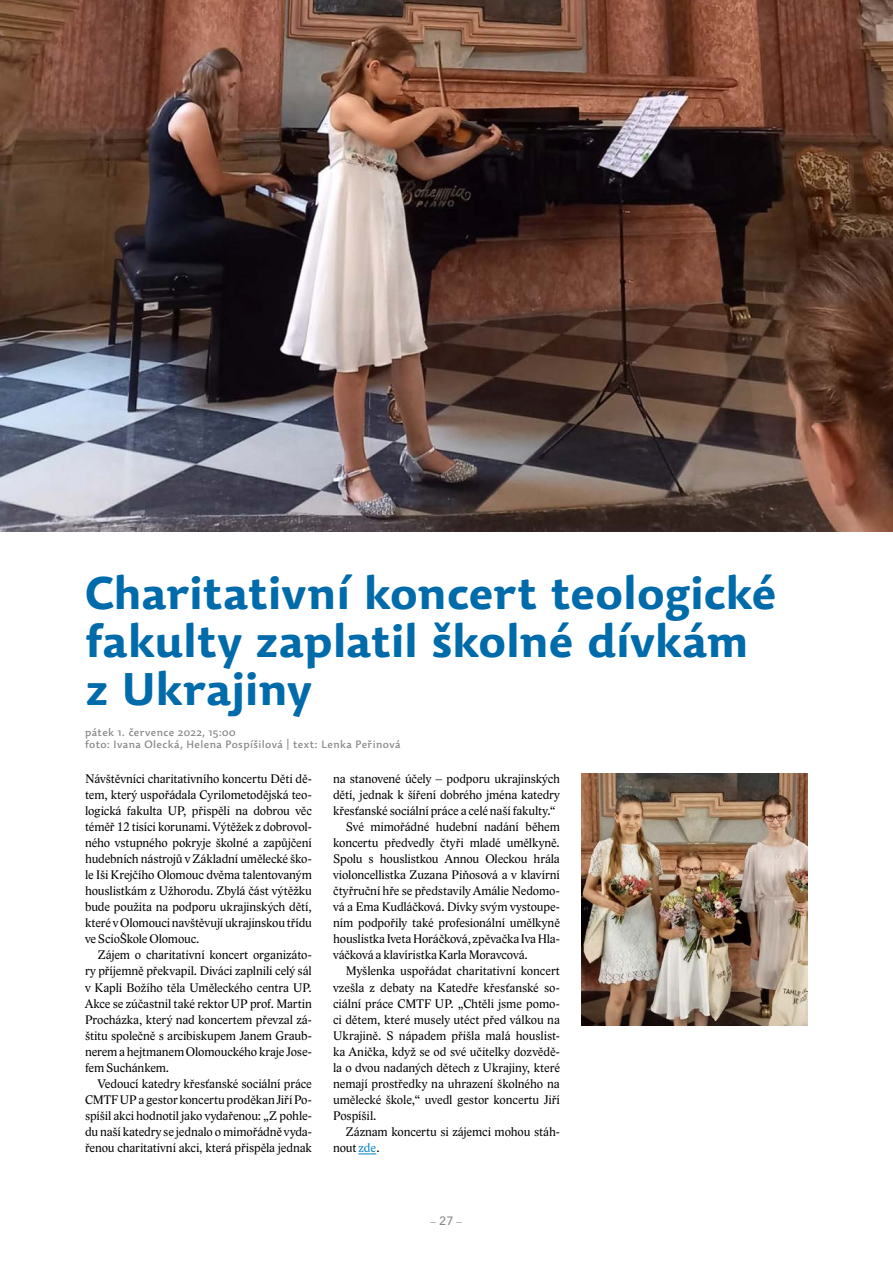
<style>
.page{position:relative;width:893px;height:1263px;background:#fff}
.page>*{position:absolute;margin:0;border:0;box-sizing:border-box;transform-origin:0 0}
.t1{font:700 45px/48px "Dederon SDOT";letter-spacing:-.015em;color:#006bab}
.t2{font:12.75px/16px "Lido ST";letter-spacing:-.005em;color:#000;text-align:justify}
.t3{font:500 10.5px/12px "Dederon SDOT";letter-spacing:.035em;color:#87888a}
.t4{font:10.5px "Avenir Next LT Pro";color:#87888a}
.s1{color:#0081c1}
.s2{font-weight:500;font-size:12px}
</style>
<div class="page">
<svg style="left:358px;top:1153px;width:18px;height:1px"></svg>
<img style="left:0;top:0;width:893px;height:531px">
<img style="left:581px;top:774px;width:227px;height:251px">
<h1 class="t1" style="left:85px;top:569px;width:693px">Charitativní koncert teologické fakulty zaplatil školné dívkám z Ukrajiny</h1>
<p class="t3" style="left:85px;top:726px;width:317px">pátek 1. července 2022, 15:00<br>foto: Ivana Olecká, Helena Pospíšilová | text: Lenka Peřinová</p>
<p class="t2" style="left:85px;top:771px;width:228px">Návštěvníci charitativního koncertu Děti dě&shy;tem, který uspořádala Cyrilometodějská teo&shy;logická fakulta UP, přispěli na dobrou věc téměř 12 tisíci korunami. Výtěžek z dobrovol&shy;ného vstupného pokryje školné a zapůjčení hudebních nástrojů v Základní umělecké ško&shy;le Iši Krejčího Olomouc dvěma talentovaným houslistkám z Užhorodu. Zbylá část výtěžku bude použita na podporu ukrajinských dětí, které v Olomouci navštěvují ukrajinskou třídu ve ScioŠkole Olomouc.</p>
<p class="t2" style="left:85px;top:947px;width:228px;text-indent:13px">Zájem o charitativní koncert organizáto&shy;ry příjemně překvapil. Diváci zaplnili celý sál v Kapli Božího těla Uměleckého centra UP.<br>Akce se zúčastnil také rektor UP prof. Martin Procházka, který nad koncertem převzal zá&shy;štitu společně s arcibiskupem Janem Graub&shy;nerem a hejtmanem Olomouckého kraje Jose&shy;fem Suchánkem.</p>
<p class="t2" style="left:85px;top:1076px;width:228px;text-indent:13px">Vedoucí katedry křesťanské sociální práce CMTF UP a gestor koncertu proděkan Jiří Po&shy;spíšil akci hodnotil jako vydařenou: „Z pohle&shy;du naší katedry se jednalo o mimořádně vyda&shy;řenou charitativní akci, která přispěla jednak</p>
<p class="t2" style="left:333px;top:771px;width:228px">na stanovené účely – podporu ukrajinských</p>
<p class="t2" style="left:333px;top:787px;width:228px">dětí, jednak k šíření dobrého jména katedry</p>
<p class="t2" style="left:333px;top:803px;width:224px">křesťanské sociální práce a celé naší fakulty.“</p>
<p class="t2" style="left:346px;top:819px;width:216px">Své mimořádné hudební nadání během</p>
<p class="t2" style="left:333px;top:835px;width:228px">koncertu předvedly čtyři mladé umělkyně.</p>
<p class="t2" style="left:333px;top:851px;width:228px">Spolu s houslistkou Annou Oleckou hrála</p>
<p class="t2" style="left:333px;top:867px;width:228px">violoncellistka Zuzana Piňosová a v klavírní</p>
<p class="t2" style="left:333px;top:883px;width:228px">čtyřruční hře se představily Amálie Nedomo-</p>
<p class="t2" style="left:333px;top:899px;width:228px">vá a Ema Kudláčková. Dívky svým vystoupe-</p>
<p class="t2" style="left:333px;top:915px;width:228px">ním podpořily také profesionální umělkyně</p>
<p class="t2" style="left:333px;top:931px;width:228px">houslistka Iveta Horáčková, zpěvačka Iva Hla-</p>
<p class="t2" style="left:333px;top:947px;width:196px">váčková a klavíristka Karla Moravcová.</p>
<p class="t2" style="left:346px;top:963px;width:216px">Myšlenka uspořádat charitativní koncert</p>
<p class="t2" style="left:333px;top:979px;width:228px">vzešla z debaty na Katedře křesťanské so-</p>
<p class="t2" style="left:333px;top:995px;width:228px">ciální práce CMTF UP. „Chtěli jsme pomo-</p>
<p class="t2" style="left:333px;top:1011px;width:228px">ci dětem, které musely utéct před válkou na</p>
<p class="t2" style="left:333px;top:1027px;width:228px">Ukrajině. S nápadem přišla malá houslist-</p>
<p class="t2" style="left:333px;top:1043px;width:228px">ka Anička, když se od své učitelky dozvědě-</p>
<p class="t2" style="left:333px;top:1059px;width:228px">la o dvou nadaných dětech z Ukrajiny, které</p>
<p class="t2" style="left:333px;top:1076px;width:228px">nemají prostředky na uhrazení školného na</p>
<p class="t2" style="left:333px;top:1092px;width:228px">umělecké škole,“ uvedl gestor koncertu Jiří</p>
<p class="t2" style="left:333px;top:1108px;width:45px">Pospíšil.</p>
<p class="t2" style="left:346px;top:1124px;width:216px">Záznam koncertu si zájemci mohou stáh-</p>
<p class="t2" style="left:333px;top:1140px;width:48px">nout <span class="s1">zde</span>.</p>
<p class="t4" style="left:430px;top:1215px;width:34px">—<span class="s2">27</span>—</p>
</div>
